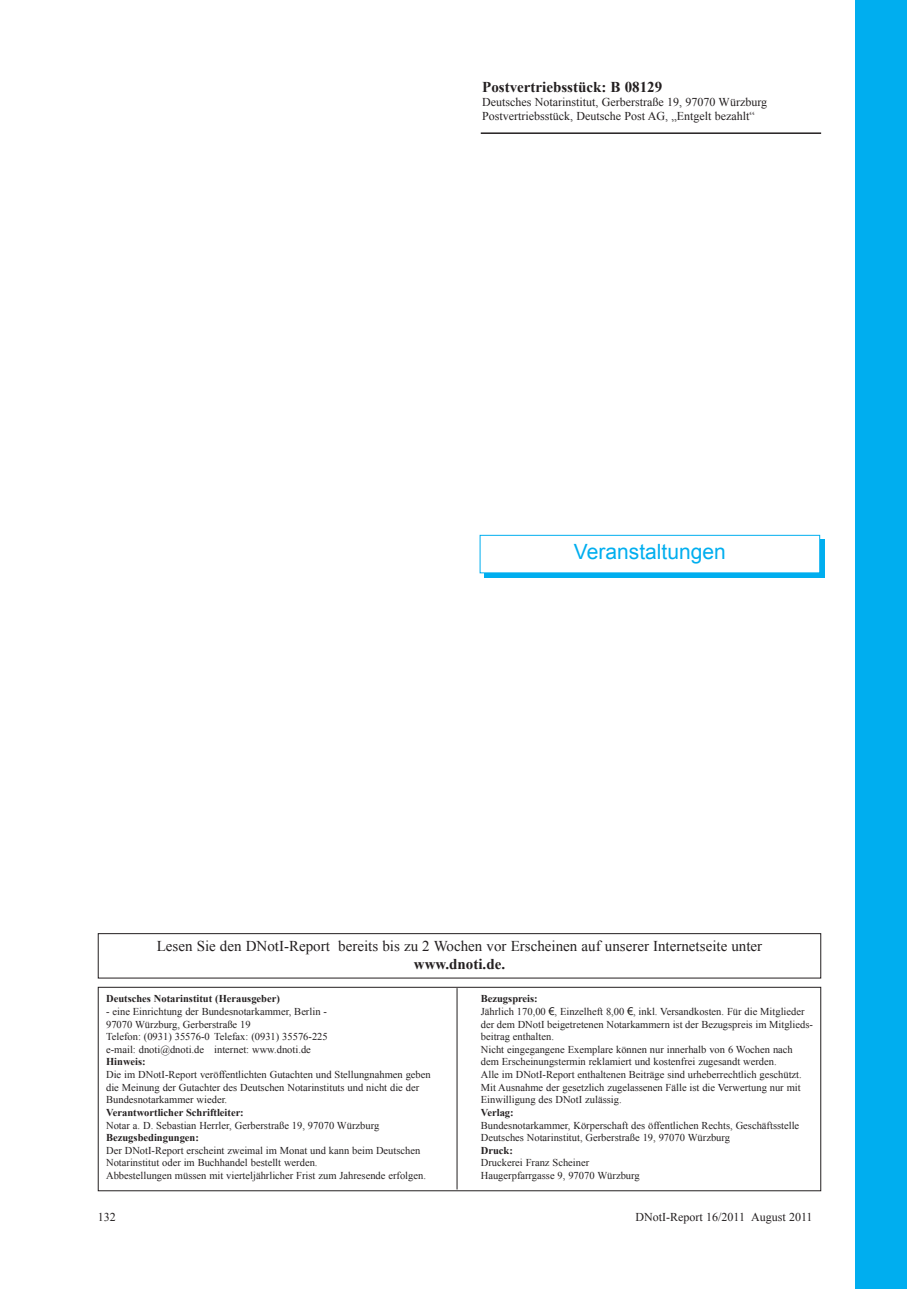
<style>
.page{position:relative;width:919px;height:1289px;background:#fff}
.page>*{position:absolute;margin:0;border:0;box-sizing:border-box;transform-origin:0 0}
.t1{font:21px "Arial";color:#00aeef}
.t2{font:15px "Times New Roman";color:#231f20}
.t3{font:700 15px "Times New Roman";color:#231f20}
.t4{font:12px/13.5px "Times New Roman";color:#231f20}
.t5{font:10.5px/12.6px "Times New Roman";color:#231f20}
.t6{font:700 10.5px "Times New Roman";color:#231f20}
.s1{font-weight:700}
.s2{font-family:"Tahoma"}
</style>
<div class="page">
<div style="left:98px;top:986px;width:723px;height:205px;border:1px solid #231f20"></div>
<hr style="left:456px;top:988px;width:1px;height:201px;background:#231f20">
<div style="left:98px;top:933px;width:723px;height:45px;border:1px solid #231f20"></div>
<hr style="left:480px;top:132px;width:341px;height:2px;background:#231f20">
<div style="left:855px;top:0;width:51px;height:1288px;background:#00aeef"></div>
<div style="left:484px;top:539px;width:340px;height:38px;background:#00aeef"></div>
<div style="left:480px;top:535px;width:339px;height:38px;background:#fff"></div>
<div style="left:479px;top:535px;width:341px;height:38px;border:1px solid #00aeef"></div>
<h2 class="t3" style="left:482px;top:77px;width:181px">Postvertriebsstück: B 08129</h2>
<p class="t4" style="left:482px;top:95px;width:286px">Deutsches Notarinstitut, Gerberstraße 19, 97070 Würzburg<br>Postvertriebsstück, Deutsche Post AG, „Entgelt bezahlt“</p>
<h1 class="t1" style="left:574px;top:538px;width:153px">Veranstaltungen</h1>
<h2 class="t2" style="left:157px;top:935px;width:607px">Lesen Sie den DNotI-Report bereits bis zu 2 Wochen vor Erscheinen auf unserer Internetseite unter</h2>
<h2 class="t3" style="left:414px;top:953px;width:93px">www.dnoti.de.</h2>
<p class="t6" style="left:106px;top:991px;width:175px">Deutsches Notarinstitut (Herausgeber)</p>
<p class="t5" style="left:106px;top:1005px;width:223px">- eine Einrichtung der Bundesnotarkammer, Berlin - 97070 Würzburg, Gerberstraße 19<br>Telefon: (0931) 35576-0 Telefax: (0931) 35576-225 e-mail: dnoti@dnoti.de internet: www.dnoti.de</p>
<p class="t6" style="left:106px;top:1054px;width:41px">Hinweis:</p>
<p class="t5" style="left:106px;top:1068px;width:326px">Die im DNotI-Report veröffentlichten Gutachten und Stellungnahmen geben die Meinung der Gutachter des Deutschen Notarinstituts und nicht die der<br>Bundesnotarkammer wieder.</p>
<p class="t6" style="left:106px;top:1105px;width:139px">Verantwortlicher Schriftleiter:</p>
<p class="t5" style="left:106px;top:1118px;width:275px">Notar a. D. Sebastian Herrler, Gerberstraße 19, 97070 Würzburg</p>
<p class="t6" style="left:106px;top:1130px;width:94px">Bezugsbedingungen:</p>
<p class="t5" style="left:106px;top:1143px;width:321px">Der DNotI-Report erscheint zweimal im Monat und kann beim Deutschen<br>Notarinstitut oder im Buchhandel bestellt werden.<br>Abbestellungen müssen mit vierteljährlicher Frist zum Jahresende erfolgen.</p>
<p class="t5" style="left:481px;top:992px;width:333px"><span class="s1">Bezugspreis:<br></span>Jährlich 170,00 <span class="s2">€</span>, Einzelheft 8,00 <span class="s2">€</span>, inkl. Versandkosten. Für die Mitglieder der dem DNotI beigetretenen Notarkammern ist der Bezugspreis im Mitglieds&shy;beitrag enthalten.<br>Nicht eingegangene Exemplare können nur innerhalb von 6 Wochen nach dem Erscheinungstermin reklamiert und kostenfrei zugesandt werden.<br>Alle im DNotI-Report enthaltenen Beiträge sind urheberrechtlich geschützt.<br>Mit Ausnahme der gesetzlich zugelassenen Fälle ist die Verwertung nur mit Einwilligung des DNotI zulässig.</p>
<p class="t6" style="left:481px;top:1105px;width:34px">Verlag:</p>
<p class="t5" style="left:481px;top:1118px;width:320px">Bundesnotarkammer, Körperschaft des öffentlichen Rechts, Geschäftsstelle<br>Deutsches Notarinstitut, Gerberstraße 19, 97070 Würzburg</p>
<p class="t6" style="left:481px;top:1142px;width:34px">Druck:</p>
<p class="t5" style="left:481px;top:1156px;width:160px">Druckerei Franz Scheiner<br>Haugerpfarrgasse 9, 97070 Würzburg</p>
<p class="t4" style="left:98px;top:1209px;width:19px">132</p>
<p class="t4" style="left:635px;top:1209px;width:178px">DNotI-Report 16/2011 August 2011</p>
</div>
